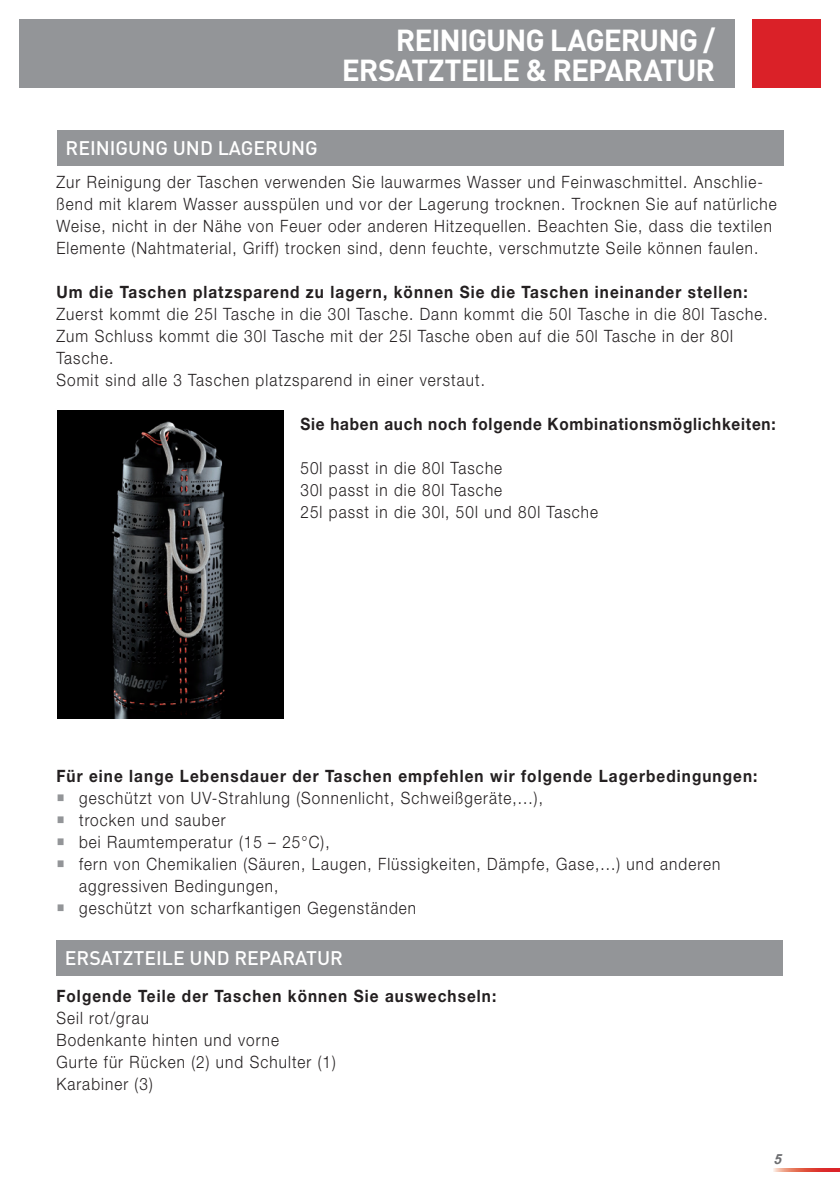
<style>
.page{position:relative;width:840px;height:1191px;background:#fff}
.page>*{position:absolute;margin:0;border:0;box-sizing:border-box;transform-origin:0 0}
.t1{font:700 30px/30px "DIN";letter-spacing:-.035em;color:#fff;text-align:right}
.t2{font:500 19.4px "DIN";color:#fff}
.t3{font:300 17px/22px "Helvetica Neue LT";letter-spacing:.07em;color:#231f20;scale:.9 1}
.t4{font:700 17px "Helvetica Neue LT";letter-spacing:.07em;color:#231f20;scale:.9 1}
.t5{font:700 17px "Helvetica Neue LT";letter-spacing:.05em;color:#231f20;scale:.9 1}
.t6{font:italic 700 14px "Arial";color:#6c6d70}
.s1{color:#939598}
</style>
<div class="page">
<svg style="left:773px;top:1168px;width:66px;height:3px"></svg>
<div style="left:20px;top:20px;width:714px;height:68px;background:#939598"></div>
<div style="left:751px;top:20px;width:68px;height:68px;background:#da2128"></div>
<div style="left:56px;top:940px;width:726px;height:36px;background:#939598"></div>
<div style="left:57px;top:130px;width:726px;height:36px;background:#939598"></div>
<img style="left:57px;top:410px;width:226px;height:309px">
<p class="t2" style="left:66px;top:135px;width:253px">REINIGUNG UND LAGERUNG</p>
<h1 class="t1" style="left:341px;top:24px;width:374px">REINIGUNG LAGERUNG /<br>ERSATZTEILE &amp; REPARATUR</h1>
<p class="t3" style="left:56px;top:170px;width:801px">Zur Reinigung der Taschen verwenden Sie lauwarmes Wasser und Feinwaschmittel. Anschlie&shy;ßend mit klarem Wasser ausspülen und vor der Lagerung trocknen. Trocknen Sie auf natürliche Weise, nicht in der Nähe von Feuer oder anderen Hitzequellen. Beachten Sie, dass die textilen Elemente (Nahtmaterial, Griff) trocken sind, denn feuchte, verschmutzte Seile können faulen.</p>
<p class="t4" style="left:56px;top:281px;width:769px">Um die Taschen platzsparend zu lagern, können Sie die Taschen ineinander stellen:</p>
<p class="t3" style="left:56px;top:302px;width:791px">Zuerst kommt die 25l Tasche in die 30l Tasche. Dann kommt die 50l Tasche in die 80l Tasche.<br>Zum Schluss kommt die 30l Tasche mit der 25l Tasche oben auf die 50l Tasche in der 80l Tasche.<br>Somit sind alle 3 Taschen platzsparend in einer verstaut.</p>
<p class="t5" style="left:300px;top:413px;width:529px">Sie haben auch noch folgende Kombinationsmöglichkeiten:</p>
<p class="t3" style="left:300px;top:456px;width:332px">50l passt in die 80l Tasche<br>30l passt in die 80l Tasche<br>25l passt in die 30l, 50l und 80l Tasche</p>
<p class="t4" style="left:56px;top:765px;width:780px">Für eine lange Lebensdauer der Taschen empfehlen wir folgende Lagerbedingungen:</p>
<p class="t3" style="left:56px;top:786px;width:542px"><span class="s1">○</span> geschützt von UV-Strahlung (Sonnenlicht, Schweißgeräte,...),</p>
<p class="t3" style="left:56px;top:808px;width:189px"><span class="s1">○</span> trocken und sauber</p>
<p class="t3" style="left:56px;top:830px;width:305px"><span class="s1">○</span> bei Raumtemperatur (15 – 25°C),</p>
<p class="t3" style="left:79px;top:852px;width:713px;text-indent:-23px"><span class="s1">○</span> fern von Chemikalien (Säuren, Laugen, Flüssigkeiten, Dämpfe, Gase,...) und anderen aggressiven Bedingungen,</p>
<p class="t3" style="left:56px;top:896px;width:401px"><span class="s1">○</span> geschützt von scharfkantigen Gegenständen</p>
<p class="t2" style="left:65px;top:945px;width:279px">ERSATZTEILE UND REPARATUR</p>
<p class="t4" style="left:56px;top:985px;width:490px">Folgende Teile der Taschen können Sie auswechseln:</p>
<p class="t3" style="left:56px;top:1006px;width:312px">Seil rot/grau<br>Bodenkante hinten und vorne<br>Gurte für Rücken (2) und Schulter (1)<br>Karabiner (3)</p>
<p class="t6" style="left:773px;top:1150px;width:9px">5</p>
</div>
